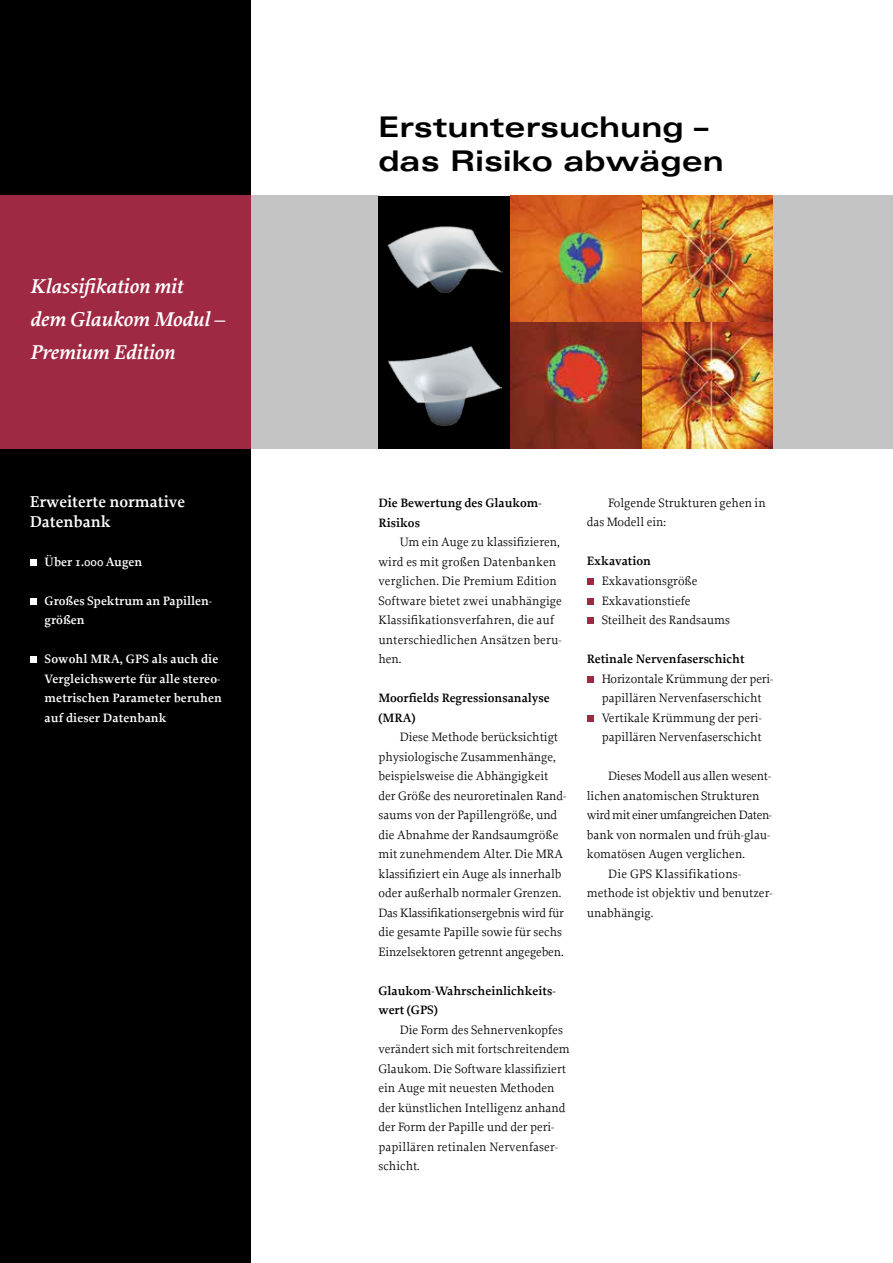
<style>
.page{position:relative;width:893px;height:1263px;background:#fff}
.page>*{position:absolute;margin:0;border:0;box-sizing:border-box;transform-origin:0 0}
.t1{font:700 expanded 28.5px/34.5px "Univers LT";color:#000}
.t2{font:italic 600 21px/33px "Proforma";color:#fff}
.t3{font:600 16.5px/19.5px "Proforma";color:#fff}
.t4{font:12.75px/19.5px "Proforma";color:#000}
.t5{font:600 12.75px/19.5px "Proforma";letter-spacing:.01em;color:#fff}
.t6{font:600 12.75px/19.5px "Proforma";color:#000}
.t7{font:12.75px "Proforma";letter-spacing:-.03em;color:#000}
.t8{font:12.75px "Proforma";letter-spacing:.02em;color:#000}
</style>
<div class="page">
<div style="left:0;top:0;width:251px;height:1263px;background:#000"></div>
<div style="left:0;top:196px;width:251px;height:253px;background:#9f2842"></div>
<div style="left:251px;top:196px;width:127px;height:253px;background:#c4c4c5"></div>
<div style="left:378px;top:196px;width:132px;height:252px;background:#000"></div>
<img style="left:510px;top:196px;width:264px;height:253px">
<div style="left:774px;top:196px;width:119px;height:253px;background:#c4c4c5"></div>
<img style="left:387px;top:226px;width:116px;height:66px">
<img style="left:388px;top:346px;width:114px;height:79px">
<div style="left:587px;top:578px;width:7px;height:7px;background:#9f2842"></div>
<div style="left:587px;top:598px;width:7px;height:6px;background:#9f2842"></div>
<div style="left:587px;top:617px;width:7px;height:7px;background:#9f2842"></div>
<div style="left:587px;top:676px;width:7px;height:6px;background:#9f2842"></div>
<div style="left:587px;top:715px;width:7px;height:7px;background:#9f2842"></div>
<div style="left:30px;top:559px;width:7px;height:7px;background:#fff"></div>
<div style="left:30px;top:598px;width:7px;height:6px;background:#fff"></div>
<div style="left:30px;top:656px;width:7px;height:7px;background:#fff"></div>
<h2 class="t2" style="left:30px;top:269px;width:196px">Klassifikation mit<br>dem Glaukom Modul –<br>Premium Edition</h2>
<p class="t3" style="left:30px;top:492px;width:157px">Erweiterte normative<br>Datenbank</p>
<p class="t5" style="left:45px;top:552px;width:99px">Über 1.000 Augen</p>
<p class="t5" style="left:45px;top:591px;width:169px">Großes Spektrum an Papillen&shy;größen</p>
<p class="t5" style="left:45px;top:649px;width:179px">Sowohl MRA, GPS als auch die<br>Vergleichswerte für alle stereo&shy;metrischen Parameter beruhen auf dieser Datenbank</p>
<h1 class="t1" style="left:378px;top:109px;width:347px">Erstuntersuchung – das Risiko abwägen</h1>
<p class="t6" style="left:378px;top:493px;width:165px">Die Bewertung des Glaukom-<br>Risikos</p>
<p class="t4" style="left:378px;top:532px;width:185px;text-indent:21px">Um ein Auge zu klassifizieren, wird es mit großen Datenbanken verglichen. Die Premium Edition<br>Software bietet zwei unabhängige<br>Klassifikationsverfahren, die auf unterschiedlichen Ansätzen beru&shy;hen.</p>
<p class="t6" style="left:378px;top:688px;width:173px">Moorfields Regressionsanalyse (MRA)</p>
<p class="t4" style="left:378px;top:727px;width:189px;text-indent:21px">Diese Methode berücksichtigt physiologische Zusammenhänge, beispielsweise die Abhängigkeit der Größe des neuroretinalen Rand&shy;saums von der Papillengröße, und die Abnahme der Randsaumgröße mit zunehmendem Alter. Die MRA klassifiziert ein Auge als innerhalb oder außerhalb normaler Grenzen.<br>Das Klassifikationsergebnis wird für die gesamte Papille sowie für sechs Einzelsektoren getrennt angegeben.</p>
<p class="t6" style="left:378px;top:980px;width:179px">Glaukom-Wahrscheinlichkeits&shy;wert (GPS)</p>
<p class="t4" style="left:378px;top:1019px;width:193px;text-indent:21px">Die Form des Sehnervenkopfes verändert sich mit fortschreitendem<br>Glaukom. Die Software klassifiziert ein Auge mit neuesten Methoden der künstlichen Intelligenz anhand der Form der Papille und der peri&shy;papillären retinalen Nervenfaser&shy;schicht.</p>
<p class="t4" style="left:587px;top:493px;width:180px;text-indent:21px">Folgende Strukturen gehen in das Modell ein:</p>
<p class="t6" style="left:587px;top:551px;width:66px">Exkavation</p>
<p class="t4" style="left:602px;top:571px;width:130px">Exkavationsgröße<br>Exkavationstiefe<br>Steilheit des Randsaums</p>
<p class="t6" style="left:587px;top:649px;width:159px">Retinale Nervenfaserschicht</p>
<p class="t4" style="left:602px;top:668px;width:173px">Horizontale Krümmung der peri&shy;papillären Nervenfaserschicht<br>Vertikale Krümmung der peri&shy;papillären Nervenfaserschicht</p>
<p class="t4" style="left:608px;top:766px;width:165px">Dieses Modell aus allen wesent-</p>
<p class="t4" style="left:587px;top:785px;width:174px">lichen anatomischen Strukturen</p>
<p class="t7" style="left:587px;top:807px;width:187px">wird mit einer umfangreichen Daten-</p>
<p class="t4" style="left:587px;top:824px;width:185px">bank von normalen und früh-glau-</p>
<p class="t4" style="left:587px;top:844px;width:160px">komatösen Augen verglichen.</p>
<p class="t8" style="left:608px;top:865px;width:135px">Die GPS Klassifikations-</p>
<p class="t4" style="left:587px;top:883px;width:187px">methode ist objektiv und benutzer-</p>
<p class="t4" style="left:587px;top:902px;width:68px">unabhängig.</p>
</div>
